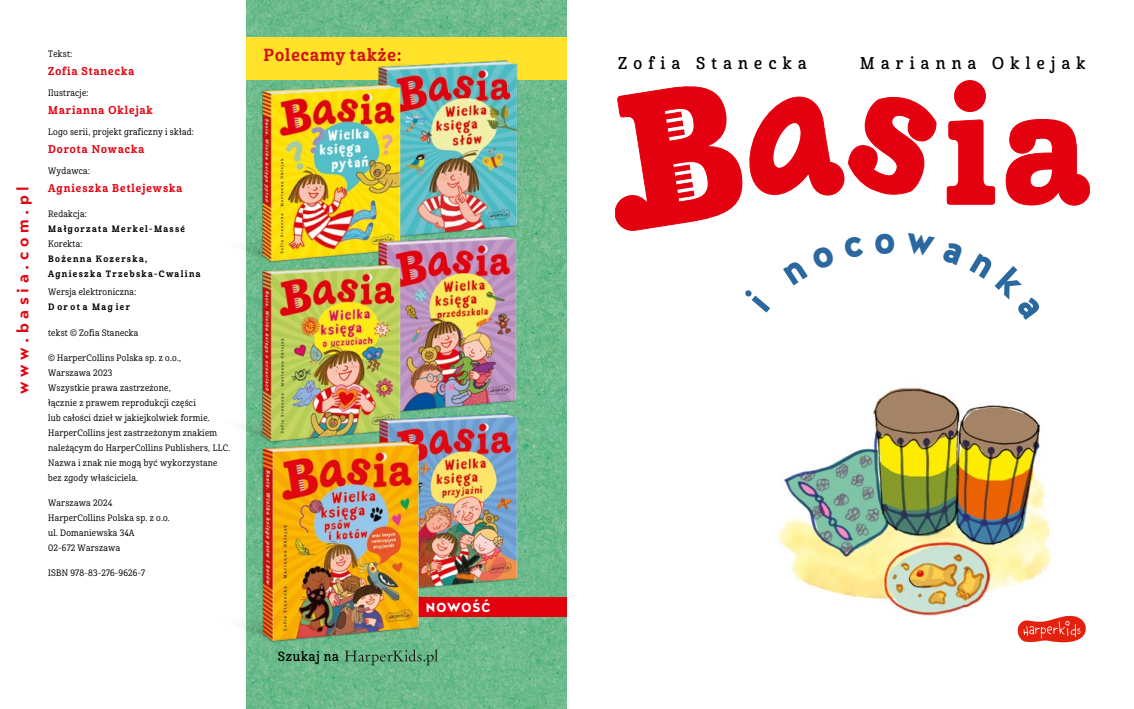
<style>
.page{position:relative;width:1134px;height:709px;background:#fff}
.page>*{position:absolute;margin:0;border:0;box-sizing:border-box;transform-origin:0 0}
.t1{font:700 17px "Transat Text";letter-spacing:.275em;color:#e3000f}
.t2{font:17px "Cabrito Con Bol";letter-spacing:.06em;color:#d31014}
.t3{font:16.6px "Cabrito Con Dem";letter-spacing:.38em;color:#000}
.t4{font:13px "Cabrito Con Dem";letter-spacing:.06em;color:#000}
.t5{font:900 13px "Halis GR";letter-spacing:.03em;color:#fff}
.t6{font:11px "Cabrito Con Bol";letter-spacing:.09em;color:#e3000f}
.t7{font:9px/15px "Cabrito Con Med";letter-spacing:.025em;color:#000}
.t8{font:9px/15px "Cabrito Con Bol";letter-spacing:.15em;color:#000}
.s1{font-family:"Cabrito Nor Reg"}
</style>
<div class="page">
<img style="left:778px;top:387px;width:274px;height:229px">
<svg style="left:965px;top:81px;width:30px;height:30px"></svg>
<div style="left:954px;top:81px;width:31px;height:30px;background:#e3000f;border-radius:50%"></div>
<div style="left:954px;top:80px;width:31px;height:32px;border:1px solid #e3000f;border-radius:50%"></div>
<svg style="left:947px;top:120px;width:48px;height:84px"></svg>
<svg style="left:1006px;top:119px;width:84px;height:86px"></svg>
<img style="left:247px;top:0;width:320px;height:709px">
<div style="left:247px;top:37px;width:320px;height:42px;background:#ffe229"></div>
<img style="left:392px;top:60px;width:161px;height:196px">
<img style="left:246px;top:66px;width:190px;height:180px">
<img style="left:337px;top:216px;width:215px;height:179px">
<img style="left:244px;top:246px;width:192px;height:174px">
<img style="left:339px;top:395px;width:215px;height:202px">
<div style="left:410px;top:597px;width:157px;height:20px;background:#e3000f"></div>
<img style="left:243px;top:420px;width:217px;height:243px">
<svg style="left:1017px;top:614px;width:69px;height:29px"></svg>
<svg style="left:345px;top:649px;width:93px;height:16px"></svg>
<svg style="left:615px;top:86px;width:321px;height:145px"></svg>
<h1 class="t1" style="left:12px;top:394px;width:210px;rotate:-90deg">www.basia.com.pl</h1>
<p class="t7" style="left:48px;top:46px;width:25px">Tekst:</p>
<p class="t6" style="left:48px;top:64px;width:88px">Zofia Stanecka</p>
<p class="t7" style="left:48px;top:85px;width:42px">Ilustracje:</p>
<p class="t6" style="left:48px;top:103px;width:106px">Marianna Oklejak</p>
<p class="t7" style="left:48px;top:124px;width:147px">Logo serii, projekt graficzny i skład:</p>
<p class="t6" style="left:48px;top:142px;width:98px">Dorota Nowacka</p>
<p class="t7" style="left:48px;top:163px;width:43px">Wydawca:</p>
<p class="t6" style="left:48px;top:181px;width:136px">Agnieszka Betlejewska</p>
<p class="t7" style="left:48px;top:206px;width:40px">Redakcja:</p>
<p class="t8" style="left:48px;top:221px;width:138px">Małgorzata Merkel-Massé</p>
<p class="t7" style="left:48px;top:236px;width:36px">Korekta:</p>
<p class="t8" style="left:48px;top:251px;width:154px">Bożenna Kozerska,<br>Agnieszka Trzebska-Cwalina</p>
<p class="t7" style="left:48px;top:284px;width:90px">Wersja elektroniczna:</p>
<p class="t8" style="left:48px;top:299px;width:83px">D or ot a Mag ier</p>
<p class="t7" style="left:48px;top:325px;width:92px">tekst © Zofia Stanecka</p>
<p class="t7" style="left:48px;top:350px;width:184px">© HarperCollins Polska sp. z o.o.,<br>Warszawa 2023<br>Wszystkie prawa zastrzeżone,<br>łącznie z prawem reprodukcji części<br>lub całości dzieł w jakiejkolwiek formie.<br>HarperCollins jest zastrzeżonym znakiem należącym do HarperCollins Publishers, LLC.<br>Nazwa i znak nie mogą być wykorzystane bez zgody właściciela.</p>
<p class="t7" style="left:48px;top:495px;width:123px">Warszawa 202<span class="s1">4<br></span>HarperCollins Polska sp. z o.o. ul. Domaniewska 34A<br>02-672 Warszawa</p>
<p class="t7" style="left:48px;top:565px;width:99px">ISBN 978-83-276-9626-7</p>
<h1 class="t2" style="left:264px;top:44px;width:139px">Polecamy także:</h1>
<h3 class="t4" style="left:278px;top:649px;width:63px">Szukaj na</h3>
<h3 class="t5" style="left:426px;top:599px;width:67px">NOWOŚĆ</h3>
<h2 class="t3" style="left:618px;top:53px;width:190px">Zofia Stanecka</h2>
<h2 class="t3" style="left:860px;top:53px;width:227px">Marianna Oklejak</h2>
</div>
